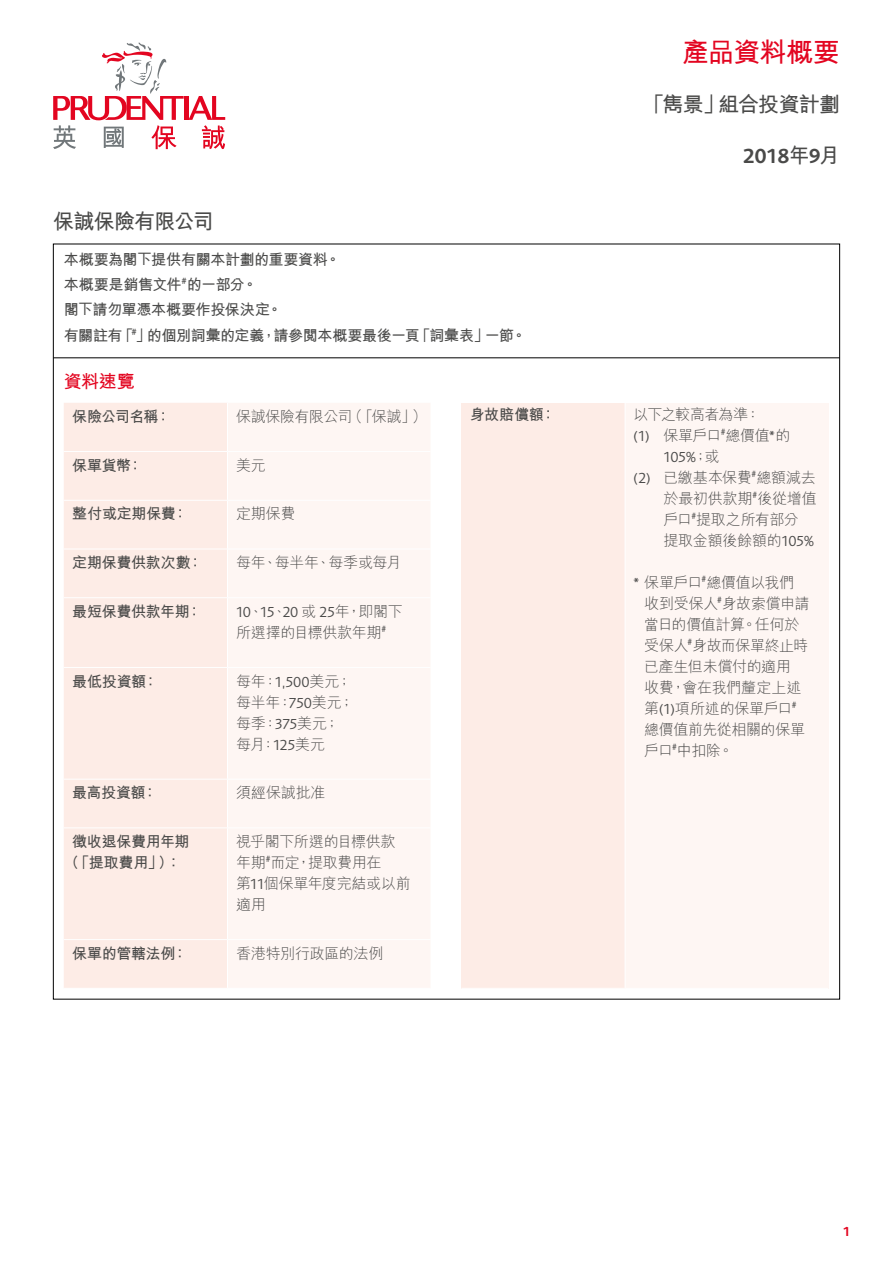
<style>
.page{position:relative;width:893px;height:1263px;background:#fff}
.page>*{position:absolute;margin:0;border:0;box-sizing:border-box;transform-origin:0 0}
.t1{font:700 27px "M Hei HK";letter-spacing:-.035em;color:#e30520}
.t2{font:700 21px "M Hei HK";letter-spacing:-.045em;color:#4a4a49}
.t3{font:600 21px "Pru Sans";color:#4a4a49}
.t4{font:700 18px "M Hei HK";color:#e30520}
.t5{font:300 15px/21px "M Hei HK";letter-spacing:-.02em;color:#4a4a49}
.t6{font:700 15px/25.2px "M Hei HK";letter-spacing:-.02em;color:#4a4a49}
.t7{font:15px "Pru Sans";color:#4a4a49}
.t8{font:600 13.5px "Pru Sans";color:#e30520}
.s1{font-family:"M Hei HK";font-weight:700}
.s2{font-family:"M Hei HK";font-weight:300}
.s3{font-family:"Pru Sans";font-weight:400}
</style>
<div class="page">
<svg style="left:53px;top:43px;width:172px;height:106px"></svg>
<div style="left:64px;top:403px;width:163px;height:585px;background:#fdece6"></div>
<div style="left:228px;top:403px;width:202px;height:584px;background:#fef6f3"></div>
<hr style="left:64px;top:451px;width:163px;height:1px;background:#fff">
<hr style="left:227px;top:451px;width:204px;height:1px;background:#fff">
<hr style="left:64px;top:500px;width:163px;height:1px;background:#fff">
<hr style="left:227px;top:500px;width:204px;height:1px;background:#fff">
<hr style="left:64px;top:549px;width:163px;height:1px;background:#fff">
<hr style="left:227px;top:549px;width:204px;height:1px;background:#fff">
<hr style="left:64px;top:597px;width:163px;height:1px;background:#fff">
<hr style="left:227px;top:597px;width:204px;height:1px;background:#fff">
<hr style="left:64px;top:667px;width:163px;height:1px;background:#fff">
<hr style="left:227px;top:667px;width:204px;height:1px;background:#fff">
<hr style="left:64px;top:779px;width:163px;height:1px;background:#fff">
<hr style="left:227px;top:779px;width:204px;height:1px;background:#fff">
<hr style="left:64px;top:827px;width:163px;height:1px;background:#fff">
<hr style="left:227px;top:827px;width:204px;height:1px;background:#fff">
<hr style="left:64px;top:939px;width:163px;height:1px;background:#fff">
<hr style="left:227px;top:939px;width:204px;height:1px;background:#fff">
<hr style="left:53px;top:358px;width:787px;height:1px;background:#000">
<div style="left:461px;top:403px;width:164px;height:585px;background:#fdece6"></div>
<div style="left:625px;top:403px;width:203px;height:585px;background:#fef6f3"></div>
<hr style="left:625px;top:403px;width:1px;height:585px;background:#fff">
<h1 class="t1" style="left:682px;top:32px;width:159px">產品資料概要</h1>
<h2 class="t2" style="left:644px;top:89px;width:198px">「雋景」組合投資計劃</h2>
<h2 class="t3" style="left:743px;top:144px;width:99px">2018<span class="s1">年</span>9<span class="s1">月</span></h2>
<h2 class="t2" style="left:53px;top:206px;width:162px">保誠保險有限公司</h2>
<p class="t6" style="left:64px;top:246px;width:464px">本概要為閣下提供有關本計劃的重要資料。<br>本概要是銷售文件<sup>#</sup>的一部分。<br>閣下請勿單憑本概要作投保決定。<br>有關註有「<sup>#</sup>」的個別詞彙的定義，請參閱本概要最後一頁「詞彙表」一節。</p>
<p class="t4" style="left:64px;top:369px;width:72px">資料速覽</p>
<p class="t6" style="left:72px;top:403px;width:100px">保險公司名稱：</p>
<p class="t5" style="left:236px;top:406px;width:192px">保誠保險有限公司（「保誠」）</p>
<p class="t6" style="left:72px;top:451px;width:72px">保單貨幣：</p>
<p class="t5" style="left:236px;top:454px;width:31px">美元</p>
<p class="t6" style="left:72px;top:500px;width:117px">整付或定期保費：</p>
<p class="t5" style="left:236px;top:503px;width:61px">定期保費</p>
<p class="t6" style="left:72px;top:549px;width:132px">定期保費供款次數：</p>
<p class="t5" style="left:236px;top:552px;width:167px">每年、每半年、每季或每月</p>
<p class="t6" style="left:72px;top:597px;width:131px">最短保費供款年期：</p>
<p class="t7" style="left:236px;top:603px;width:168px">10<span class="s2">、</span>15<span class="s2">、</span>20 <span class="s2">或</span> 25<span class="s2">年，即閣下</span></p>
<p class="t5" style="left:236px;top:622px;width:152px">所選擇的目標供款年期<sup>#</sup></p>
<p class="t6" style="left:72px;top:667px;width:87px">最低投資額：</p>
<p class="t5" style="left:236px;top:670px;width:120px">每年：<span class="s3">1,500</span>美元；每半年：<span class="s3">750</span>美元；每季：<span class="s3">375</span>美元；每月：<span class="s3">125</span>美元</p>
<p class="t6" style="left:72px;top:779px;width:87px">最高投資額：</p>
<p class="t5" style="left:236px;top:782px;width:91px">須經保誠批准</p>
<p class="t6" style="left:64px;top:830px;width:127px;line-height:21px;text-align:center">徵收退保費用年期（「提取費用」）：</p>
<p class="t5" style="left:236px;top:831px;width:176px">視乎閣下所選的目標供款年期<sup>#</sup>而定，提取費用在第<span class="s3">11</span>個保單年度完結或以前適用</p>
<p class="t6" style="left:72px;top:939px;width:117px">保單的管轄法例：</p>
<p class="t5" style="left:236px;top:942px;width:149px">香港特別行政區的法例</p>
<p class="t6" style="left:470px;top:400px;width:87px">身故賠償額：</p>
<p class="t5" style="left:634px;top:404px;width:159px">以下之較高者為準：<br><span class="s3">(1)</span> 保單戶口<sup>#</sup>總價值<span class="s3">*</span>的</p>
<p class="t7" style="left:663px;top:448px;width:58px">105%<span class="s2">；或</span></p>
<p class="t5" style="left:663px;top:467px;width:155px;text-indent:-30px"><span class="s3">(2)</span> 已繳基本保費<sup>#</sup>總額減去於最初供款期<sup>#</sup>後從增值戶口<sup>#</sup>提取之所有部分提取金額後餘額的<span class="s3">105%</span></p>
<p class="t5" style="left:644px;top:572px;width:167px;text-indent:-11px"><span class="s3">*</span> 保單戶口<sup>#</sup>總價值以我們收到受保人<sup>#</sup>身故索償申請當日的價值計算。任何於受保人<sup>#</sup>身故而保單終止時已產生但未償付的適用收費，會在我們釐定上述第<span class="s3">(1)</span>項所述的保單戶口<sup>#</sup>總價值前先從相關的保單戶口<sup>#</sup>中扣除。</p>
<p class="t8" style="left:843px;top:1224px;width:9px">1</p>
</div>
